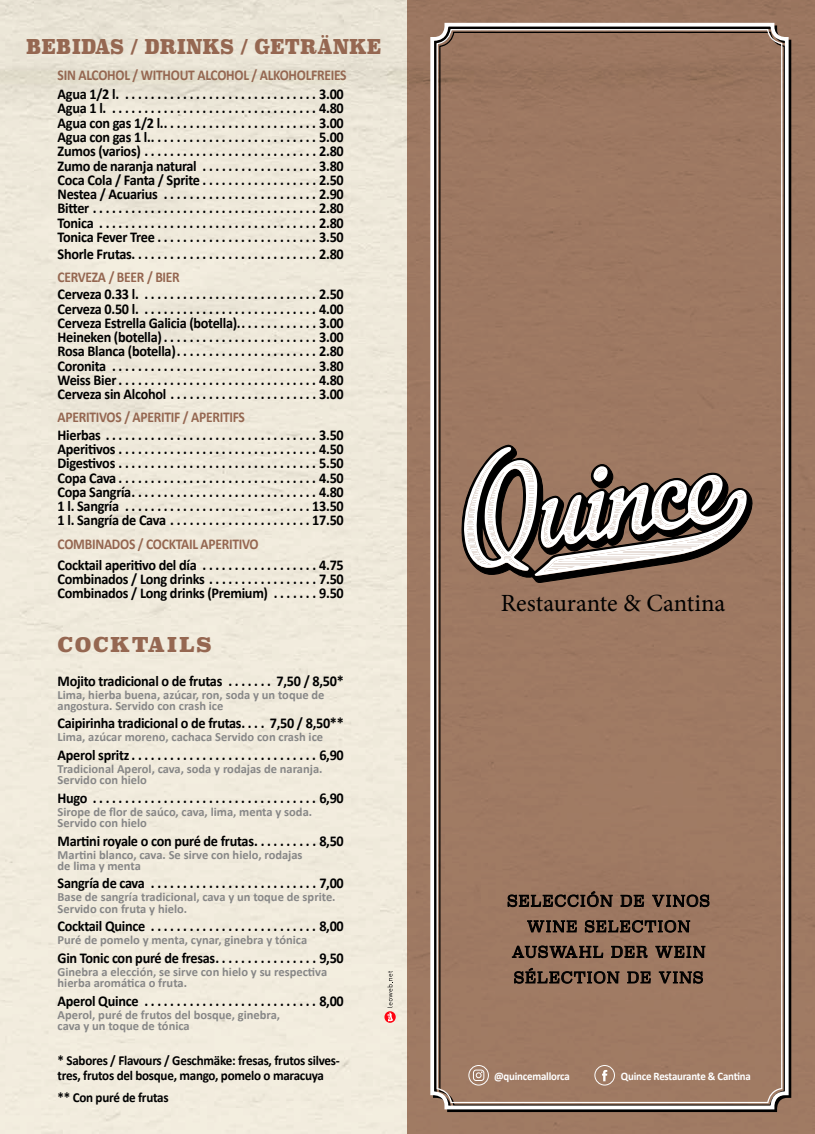
<style>
.page{position:relative;width:815px;height:1134px;background:#fff}
.page>*{position:absolute;margin:0;border:0;box-sizing:border-box;transform-origin:0 0}
.t1{font:24.75px "Minion Pro";color:#000}
.t2{font:900 20px "Superclarendon";color:#956751;scale:.89 1}
.t3{font:900 20px "Superclarendon";letter-spacing:.08em;color:#956751}
.t4{font:700 15px "Calibri";letter-spacing:-.02em;color:#000;scale:.95 1}
.t5{font:700 15px "Calibri";letter-spacing:-.02em;color:#956751;scale:.9 1}
.t6{font:300 15px/25.5px "Superclarendon";letter-spacing:.1em;color:#000;text-align:center;scale:.95 1}
.t7{font:700 13.75px/15px "Calibri";letter-spacing:-.02em;color:#000;scale:.95 1}
.t8{font:700 12.5px/11.2px "Calibri";color:#878787}
.t9{font:700 11.5px "Calibri";letter-spacing:-.02em;color:#fff;scale:.95 1}
</style>
<div class="page">
<div style="left:407px;top:0;width:408px;height:1134px;background:#9e7962"></div>
<svg style="left:428px;top:21px;width:362px;height:1090px;background:#9e7b66"></svg>
<svg style="left:384px;top:1011px;width:12px;height:12px"></svg>
<svg style="left:387px;top:971px;width:6px;height:50px"></svg>
<svg style="left:507px;top:891px;width:106px;height:16px;background:#674e40"></svg>
<svg style="left:620px;top:895px;width:24px;height:12px"></svg>
<svg style="left:652px;top:894px;width:58px;height:13px"></svg>
<svg style="left:527px;top:920px;width:50px;height:12px"></svg>
<svg style="left:585px;top:920px;width:105px;height:13px"></svg>
<svg style="left:512px;top:945px;width:91px;height:13px"></svg>
<svg style="left:611px;top:946px;width:37px;height:12px"></svg>
<svg style="left:655px;top:946px;width:51px;height:12px"></svg>
<svg style="left:514px;top:968px;width:106px;height:16px;background:#685040"></svg>
<svg style="left:627px;top:971px;width:24px;height:13px"></svg>
<svg style="left:659px;top:971px;width:44px;height:13px"></svg>
<svg style="left:460px;top:443px;width:295px;height:141px;background:#906e59"></svg>
<svg style="left:464px;top:447px;width:283px;height:129px"></svg>
<div style="left:595px;top:1065px;width:20px;height:20px;border:1px solid #fff;border-radius:50%"></div>
<svg style="left:602px;top:1070px;width:5px;height:11px"></svg>
<div style="left:469px;top:1065px;width:20px;height:20px;border:1px solid #fff;border-radius:50%"></div>
<svg style="left:473px;top:1069px;width:11px;height:12px"></svg>
<h2 class="t2" style="left:26px;top:33px;width:401px">BEBIDAS / DRINKS / GETRÄNKE</h2>
<p class="t5" style="left:58px;top:65px;width:323px">SIN ALCOHOL / WITHOUT ALCOHOL / ALKOHOLFREIES</p>
<p class="t4" style="left:58px;top:85px;width:69px">Agua 1/2 l. ...............................</p>
<p class="t4" style="left:319px;top:85px;width:27px">3.00</p>
<p class="t4" style="left:58px;top:99px;width:56px">Agua 1 l. .................................</p>
<p class="t4" style="left:319px;top:99px;width:27px">4.80</p>
<p class="t4" style="left:58px;top:113px;width:117px">Agua con gas 1/2 l. ........................</p>
<p class="t4" style="left:319px;top:113px;width:27px">3.00</p>
<p class="t4" style="left:58px;top:128px;width:103px">Agua con gas 1 l. ..........................</p>
<p class="t4" style="left:319px;top:128px;width:27px">5.00</p>
<p class="t4" style="left:58px;top:142px;width:92px">Zumos (varios) ............................</p>
<p class="t4" style="left:319px;top:142px;width:27px">2.80</p>
<p class="t4" style="left:58px;top:156px;width:151px">Zumo de naranja natural ...................</p>
<p class="t4" style="left:319px;top:156px;width:27px">3.80</p>
<p class="t4" style="left:58px;top:170px;width:157px">Coca Cola / Fanta / Sprite ..................</p>
<p class="t4" style="left:319px;top:170px;width:27px">2.50</p>
<p class="t4" style="left:58px;top:185px;width:110px">Nestea / Acuarius .........................</p>
<p class="t4" style="left:319px;top:185px;width:27px">2.90</p>
<p class="t4" style="left:58px;top:199px;width:38px">Bitter ....................................</p>
<p class="t4" style="left:319px;top:199px;width:27px">2.80</p>
<p class="t4" style="left:58px;top:213px;width:43px">Tonica ...................................</p>
<p class="t4" style="left:319px;top:213px;width:27px">2.80</p>
<p class="t4" style="left:58px;top:228px;width:110px">Tonica Fever Tree .........................</p>
<p class="t4" style="left:319px;top:228px;width:27px">3.50</p>
<p class="t4" style="left:58px;top:244px;width:83px">Shorle Frutas .............................</p>
<p class="t4" style="left:319px;top:244px;width:27px">2.80</p>
<p class="t5" style="left:58px;top:268px;width:137px">CERVEZA / BEER / BIER</p>
<p class="t4" style="left:58px;top:285px;width:90px">Cerveza 0.33 l. ............................</p>
<p class="t4" style="left:319px;top:285px;width:27px">2.50</p>
<p class="t4" style="left:58px;top:299px;width:90px">Cerveza 0.50 l. ............................</p>
<p class="t4" style="left:319px;top:299px;width:27px">4.00</p>
<p class="t4" style="left:58px;top:314px;width:198px">Cerveza Estrella Galicia (botella). ............</p>
<p class="t4" style="left:319px;top:314px;width:27px">3.00</p>
<p class="t4" style="left:58px;top:328px;width:117px">Heineken (botella) ........................</p>
<p class="t4" style="left:319px;top:328px;width:27px">3.00</p>
<p class="t4" style="left:58px;top:342px;width:130px">Rosa Blanca (botella) ......................</p>
<p class="t4" style="left:319px;top:342px;width:27px">2.80</p>
<p class="t4" style="left:58px;top:356px;width:56px">Coronita .................................</p>
<p class="t4" style="left:319px;top:356px;width:27px">3.80</p>
<p class="t4" style="left:58px;top:371px;width:69px">Weiss Bier ...............................</p>
<p class="t4" style="left:319px;top:371px;width:27px">4.80</p>
<p class="t4" style="left:58px;top:385px;width:119px">Cerveza sin Alcohol ........................</p>
<p class="t4" style="left:319px;top:385px;width:27px">3.00</p>
<p class="t5" style="left:58px;top:407px;width:210px">APERITIVOS / APERITIF / APERITIFS</p>
<p class="t4" style="left:58px;top:426px;width:50px">Hierbas ..................................</p>
<p class="t4" style="left:319px;top:426px;width:27px">3.50</p>
<p class="t4" style="left:58px;top:440px;width:66px">Aperitivos ................................</p>
<p class="t4" style="left:319px;top:440px;width:27px">4.50</p>
<p class="t4" style="left:58px;top:454px;width:65px">Digestivos ................................</p>
<p class="t4" style="left:319px;top:454px;width:27px">5.50</p>
<p class="t4" style="left:58px;top:468px;width:69px">Copa Cava ...............................</p>
<p class="t4" style="left:319px;top:468px;width:27px">4.50</p>
<p class="t4" style="left:58px;top:483px;width:83px">Copa Sangría .............................</p>
<p class="t4" style="left:319px;top:483px;width:27px">4.80</p>
<p class="t4" style="left:58px;top:497px;width:69px">1 l. Sangría ..............................</p>
<p class="t4" style="left:312px;top:497px;width:35px">13.50</p>
<p class="t4" style="left:58px;top:511px;width:119px">1 l. Sangría de Cava .......................</p>
<p class="t4" style="left:312px;top:511px;width:35px">17.50</p>
<p class="t5" style="left:58px;top:535px;width:225px">COMBINADOS / COCKTAIL APERITIVO</p>
<p class="t4" style="left:58px;top:556px;width:151px">Cocktail aperitivo del día ...................</p>
<p class="t4" style="left:319px;top:556px;width:27px">4.75</p>
<p class="t4" style="left:58px;top:570px;width:159px">Combinados / Long drinks ..................</p>
<p class="t4" style="left:319px;top:570px;width:27px">7.50</p>
<p class="t4" style="left:58px;top:584px;width:226px">Combinados / Long drinks (Premium) ........</p>
<p class="t4" style="left:319px;top:584px;width:27px">9.50</p>
<h2 class="t3" style="left:58px;top:631px;width:156px">COCKTAILS</h2>
<p class="t4" style="left:58px;top:671px;width:181px">Mojito tradicional o de frutas ........</p>
<p class="t4" style="left:277px;top:671px;width:72px">7,50 / 8,50*</p>
<p class="t8" style="left:58px;top:688px;width:268px">Lima, hierba buena, azúcar, ron, soda y un toque de angostura. Servido con crash ice</p>
<p class="t4" style="left:58px;top:714px;width:198px">Caipirinha tradicional o de frutas ....</p>
<p class="t4" style="left:270px;top:714px;width:79px">7,50 / 8,50**</p>
<p class="t8" style="left:58px;top:731px;width:267px">Lima, azúcar moreno, cachaca Servido con crash ice</p>
<p class="t4" style="left:58px;top:746px;width:83px">Aperol spritz .............................</p>
<p class="t4" style="left:319px;top:746px;width:27px">6,90</p>
<p class="t8" style="left:58px;top:763px;width:266px">Tradicional Aperol, cava, soda y rodajas de naranja.<br>Servido con hielo</p>
<p class="t4" style="left:58px;top:788px;width:42px">Hugo ...................................</p>
<p class="t4" style="left:319px;top:788px;width:27px">6,90</p>
<p class="t8" style="left:58px;top:805px;width:256px">Sirope de flor de saúco, cava, lima, menta y soda.<br>Servido con hielo</p>
<p class="t4" style="left:58px;top:831px;width:212px">Martini royale o con puré de frutas ..........</p>
<p class="t4" style="left:319px;top:831px;width:27px">8,50</p>
<p class="t8" style="left:58px;top:848px;width:247px">Martini blanco, cava. Se sirve con hielo, rodajas de lima y menta</p>
<p class="t4" style="left:58px;top:874px;width:96px">Sangría de cava ...........................</p>
<p class="t4" style="left:319px;top:874px;width:27px">7,00</p>
<p class="t8" style="left:58px;top:891px;width:280px">Base de sangría tradicional, cava y un toque de sprite.<br>Servido con fruta y hielo.</p>
<p class="t4" style="left:58px;top:917px;width:97px">Cocktail Quince ...........................</p>
<p class="t4" style="left:319px;top:917px;width:27px">8,00</p>
<p class="t8" style="left:58px;top:934px;width:251px">Puré de pomelo y menta, cynar, ginebra y tónica</p>
<p class="t4" style="left:58px;top:948px;width:171px">Gin Tonic con puré de fresas ................</p>
<p class="t4" style="left:319px;top:948px;width:27px">9,50</p>
<p class="t8" style="left:58px;top:965px;width:271px">Ginebra a elección, se sirve con hielo y su respectiva hierba aromática o fruta.</p>
<p class="t4" style="left:58px;top:991px;width:90px">Aperol Quince ............................</p>
<p class="t4" style="left:319px;top:991px;width:27px">8,00</p>
<p class="t8" style="left:58px;top:1008px;width:224px">Aperol, puré de frutos del bosque, ginebra, cava y un toque de tónica</p>
<p class="t7" style="left:58px;top:1052px;width:299px">* Sabores / Flavours / Geschmäke: fresas, frutos silves&shy;tres, frutos del bosque, mango, pomelo o maracuya</p>
<p class="t7" style="left:58px;top:1089px;width:118px">** Con puré de frutas</p>
<h1 class="t1" style="left:501px;top:586px;width:226px">Restaurante &amp; Cantina</h1>
<p class="t6" style="left:508px;top:889px;width:214px">SELECCIÓN DE VINOS<br>WINE SELECTION<br>AUSWAHL DER WEIN<br>SÉLECTION DE VINS</p>
<p class="t9" style="left:494px;top:1069px;width:81px">@quincemallorca</p>
<p class="t9" style="left:621px;top:1069px;width:138px">Quince Restaurante &amp; Cantina</p>
</div>
